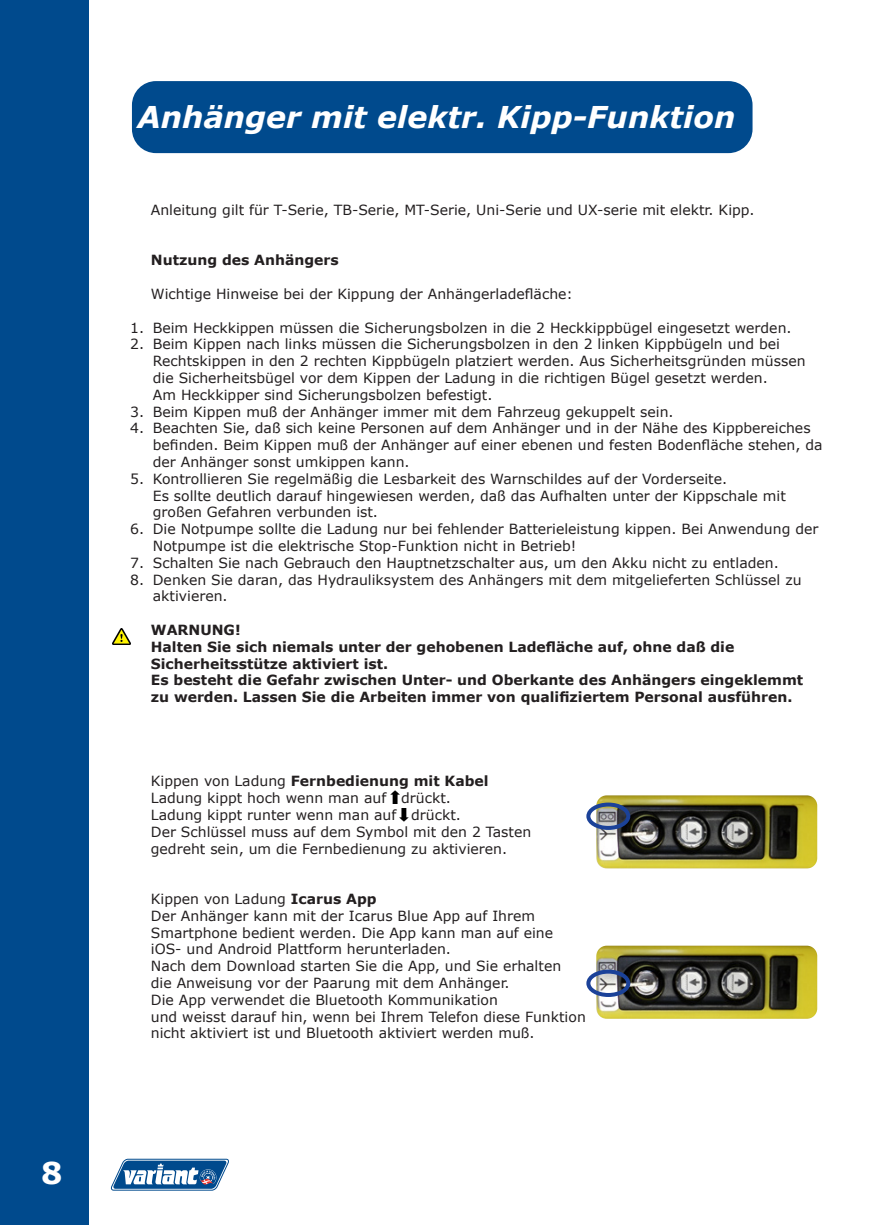
<style>
.page{position:relative;width:874px;height:1225px;background:#fff}
.page>*{position:absolute;margin:0;border:0;box-sizing:border-box;transform-origin:0 0}
.t1{font:italic 700 30px "Verdana";color:#fff}
.t2{font:700 30px "Verdana";color:#fff}
.t3{font:14px/16.8px "Verdana";color:#231f20}
.t4{font:700 14px/16.8px "Verdana";color:#231f20}
.s1{font-weight:400}
.s2{font-weight:700}
</style>
<div class="page">
<div style="left:132px;top:81px;width:620px;height:72px;background:#004a8d;border-radius:24px"></div>
<img style="left:596px;top:945px;width:220px;height:73px">
<div style="left:586px;top:969px;width:44px;height:28px;border:4px solid #1b4299;border-radius:50%"></div>
<img style="left:596px;top:795px;width:220px;height:73px">
<div style="left:586px;top:802px;width:44px;height:28px;border:4px solid #1b4299;border-radius:50%"></div>
<svg style="left:111px;top:1158px;width:118px;height:32px"></svg>
<div style="left:0;top:0;width:88px;height:1225px;background:#004a8d"></div>
<img style="left:112px;top:628px;width:18px;height:16px">
<svg style="left:390px;top:790px;width:9px;height:13px"></svg>
<img style="left:399px;top:808px;width:9px;height:14px">
<p class="t2" style="left:41px;top:1152px;width:23px">8</p>
<p class="t1" style="left:137px;top:96px;width:599px">Anhänger mit elektr. Kipp-Funktion</p>
<p class="t3" style="left:151px;top:201px;width:605px">Anleitung gilt für T-Serie, TB-Serie, MT-Serie, Uni-Serie und UX-serie mit elektr. Kipp.</p>
<p class="t4" style="left:151px;top:251px;width:189px">Nutzung des Anhängers</p>
<p class="t3" style="left:151px;top:285px;width:423px">Wichtige Hinweise bei der Kippung der Anhängerladefläche:</p>
<p class="t3" style="left:130px;top:319px;width:662px">1. Beim Heckkippen müssen die Sicherungsbolzen in die 2 Heckkippbügel eingesetzt werden.</p>
<p class="t3" style="left:153px;top:336px;width:654px;text-indent:-23px">2. Beim Kippen nach links müssen die Sicherungsbolzen in den 2 linken Kippbügeln und bei Rechtskippen in den 2 rechten Kippbügeln platziert werden. Aus Sicherheitsgründen müssen die Sicherheitsbügel vor dem Kippen der Ladung in die richtigen Bügel gesetzt werden.<br>Am Heckkipper sind Sicherungsbolzen befestigt.</p>
<p class="t3" style="left:130px;top:403px;width:544px">3. Beim Kippen muß der Anhänger immer mit dem Fahrzeug gekuppelt sein.</p>
<p class="t3" style="left:153px;top:420px;width:671px;text-indent:-23px">4. Beachten Sie, daß sich keine Personen auf dem Anhänger und in der Nähe des Kippbereiches befinden. Beim Kippen muß der Anhänger auf einer ebenen und festen Bodenfläche stehen, da der Anhänger sonst umkippen kann.</p>
<p class="t3" style="left:153px;top:470px;width:634px;text-indent:-23px">5. Kontrollieren Sie regelmäßig die Lesbarkeit des Warnschildes auf der Vorderseite.<br>Es sollte deutlich darauf hingewiesen werden, daß das Aufhalten unter der Kippschale mit großen Gefahren verbunden ist.</p>
<p class="t3" style="left:153px;top:520px;width:666px;text-indent:-23px">6. Die Notpumpe sollte die Ladung nur bei fehlender Batterieleistung kippen. Bei Anwendung der<br>Notpumpe ist die elektrische Stop-Funktion nicht in Betrieb!</p>
<p class="t3" style="left:130px;top:554px;width:649px">7. Schalten Sie nach Gebrauch den Hauptnetzschalter aus, um den Akku nicht zu entladen.</p>
<p class="t3" style="left:153px;top:571px;width:650px;text-indent:-23px">8. Denken Sie daran, das Hydrauliksystem des Anhängers mit dem mitgelieferten Schlüssel zu aktivieren.</p>
<p class="t4" style="left:151px;top:621px;width:91px">WARNUNG!</p>
<p class="t4" style="left:151px;top:638px;width:653px">Halten Sie sich niemals unter der gehobenen Ladefläche auf, ohne daß die Sicherheitsstütze aktiviert ist.<br>Es besteht die Gefahr zwischen Unter- und Oberkante des Anhängers eingeklemmt zu werden. Lassen Sie die Arbeiten immer von qualifiziertem Personal ausführen.</p>
<p class="t4" style="left:151px;top:772px;width:339px"><span class="s1">Kippen von Ladung</span> Fernbedienung mit Kabel</p>
<p class="t3" style="left:151px;top:789px;width:301px">Ladung kippt hoch wenn man auf drückt.</p>
<p class="t3" style="left:151px;top:806px;width:311px">Ladung kippt runter wenn man auf drückt.</p>
<p class="t3" style="left:151px;top:823px;width:382px">Der Schlüssel muss auf dem Symbol mit den 2 Tasten gedreht sein, um die Fernbedienung zu aktivieren.</p>
<p class="t3" style="left:151px;top:890px;width:227px">Kippen von Ladung <span class="s2">Icarus App</span></p>
<p class="t3" style="left:151px;top:907px;width:385px">Der Anhänger kann mit der Icarus Blue App auf Ihrem</p>
<p class="t3" style="left:151px;top:924px;width:403px">Smartphone bedient werden. Die App kann man auf eine iOS- und Android Plattform herunterladen.</p>
<p class="t3" style="left:151px;top:957px;width:411px">Nach dem Download starten Sie die App, und Sie erhalten</p>
<p class="t3" style="left:151px;top:974px;width:436px">die Anweisung vor der Paarung mit dem Anhänger.<br>Die App verwendet die Bluetooth Kommunikation<br>und weisst darauf hin, wenn bei Ihrem Telefon diese Funktion nicht aktiviert ist und Bluetooth aktiviert werden muß.</p>
</div>
